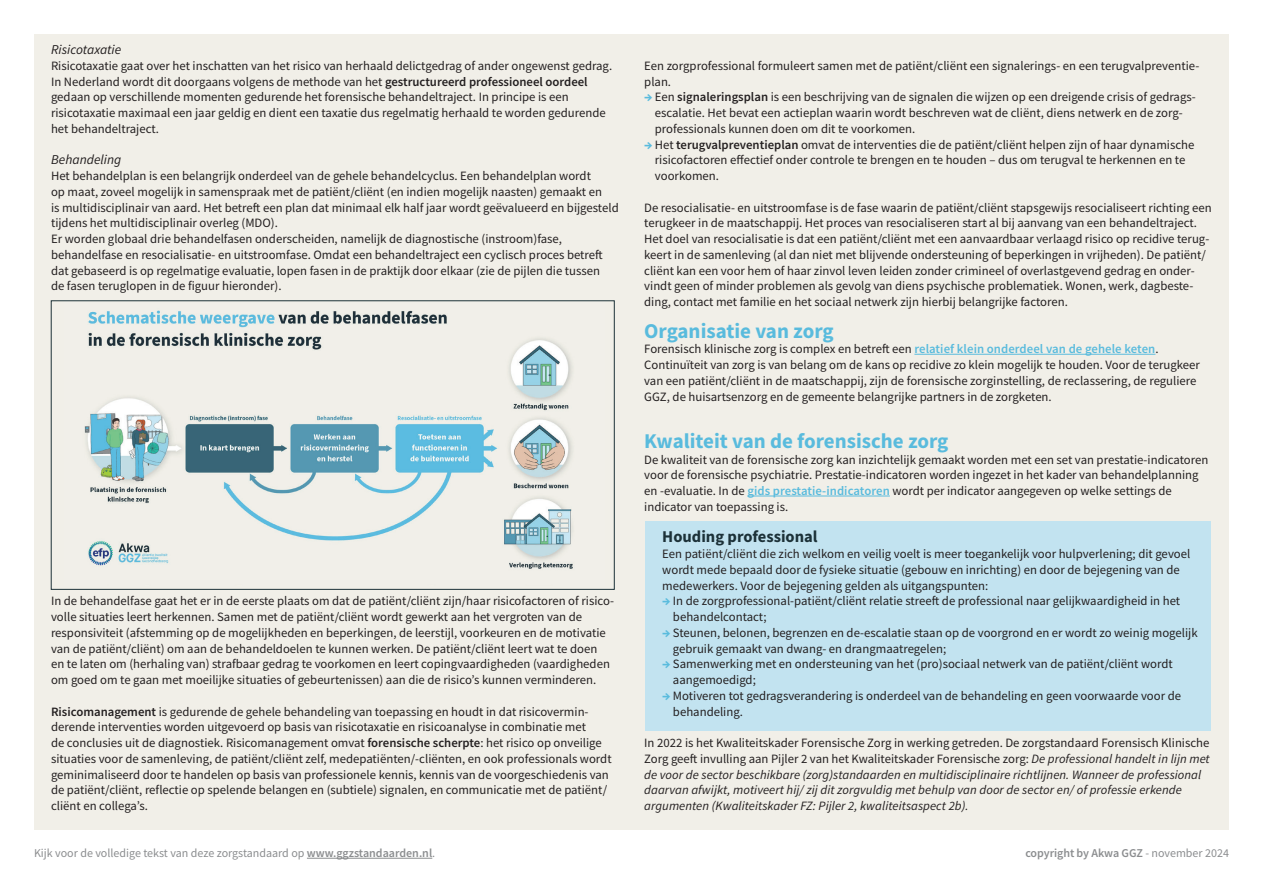
<style>
.page{position:relative;width:1263px;height:893px;background:#fff}
.page>*{position:absolute;margin:0;border:0;box-sizing:border-box;transform-origin:0 0}
.t1{font:700 21px "Source Sans Pro";color:#59bbdd}
.t2{font:700 16.5px "Source Sans Pro";color:#1c3138}
.t3{font:italic 13.5px "Source Sans Pro";color:#231f20}
.t4{font:12.75px/15.8px "Source Sans Pro";color:#231f20}
.t5{font:italic 12.75px/15.8px "Source Sans Pro";letter-spacing:.005em;color:#231f20}
.t6{font:12px "Source Sans Pro";color:#8b8d8f}
.t7{font:600 12px "Source Sans Pro";letter-spacing:-.005em;color:#8b8d8f}
.s1{font-weight:600}
.s2{font-weight:700;font-size:13.5px;color:#59bbdd}
.s3{font-weight:600;color:#59bbdd}
.s4{font-style:normal}
.s5{font-weight:400}
</style>
<div class="page">
<div style="left:34px;top:34px;width:1195px;height:795px;background:#f1efe8"></div>
<hr style="left:914px;top:354px;width:241px;height:1px;background:#59bbdd">
<hr style="left:747px;top:496px;width:143px;height:1px;background:#59bbdd">
<img style="left:84px;top:310px;width:489px;height:259px">
<div style="left:51px;top:301px;width:563px;height:289px;border:1px solid #1c3138"></div>
<div style="left:645px;top:521px;width:566px;height:209px;background:#c2e3f0"></div>
<hr style="left:307px;top:858px;width:125px;height:1px;background:#8b8d8f">
<p class="t3" style="left:51px;top:41px;width:72px">Risicotaxatie</p>
<p class="t4" style="left:51px;top:58px;width:563px">Risicotaxatie gaat over het inschatten van het risico van herhaald delictgedrag of ander ongewenst gedrag.<br>In Nederland wordt dit doorgaans volgens de methode van het <span class="s1">gestructureerd professioneel oordeel </span>gedaan op verschillende momenten gedurende het forensische behandeltraject. In principe is een risicotaxatie maximaal een jaar geldig en dient een taxatie dus regelmatig herhaald te worden gedurende het behandeltraject.</p>
<p class="t3" style="left:51px;top:151px;width:72px">Behandeling</p>
<p class="t4" style="left:51px;top:168px;width:569px">Het behandelplan is een belangrijk onderdeel van de gehele behandelcyclus. Een behandelplan wordt<br>op maat, zoveel mogelijk in samenspraak met de patiënt/cliënt (en indien mogelijk naasten) gemaakt en<br>is multidisciplinair van aard. Het betreft een plan dat minimaal elk half jaar wordt geëvalueerd en bijgesteld tijdens het multidisciplinair overleg (MDO).<br>Er worden globaal drie behandelfasen onderscheiden, namelijk de diagnostische (instroom)fase, behandelfase en resocialisatie- en uitstroomfase. Omdat een behandeltraject een cyclisch proces betreft dat gebaseerd is op regelmatige evaluatie, lopen fasen in de praktijk door elkaar (zie de pijlen die tussen<br>de fasen teruglopen in de figuur hieronder).</p>
<p class="t4" style="left:51px;top:593px;width:564px">In de behandelfase gaat het er in de eerste plaats om dat de patiënt/cliënt zijn/haar risicofactoren of risico&shy;volle situaties leert herkennen. Samen met de patiënt/cliënt wordt gewerkt aan het vergroten van de responsiviteit (afstemming op de mogelijkheden en beperkingen, de leerstijl, voorkeuren en de motivatie van de patiënt/cliënt) om aan de behandeldoelen te kunnen werken. De patiënt/cliënt leert wat te doen<br>en te laten om (herhaling van) strafbaar gedrag te voorkomen en leert copingvaardigheden (vaardigheden om goed om te gaan met moeilijke situaties of gebeurtenissen) aan die de risico’s kunnen verminderen.</p>
<p class="t4" style="left:51px;top:703px;width:562px"><span class="s1">Risicomanagement</span> is gedurende de gehele behandeling van toepassing en houdt in dat risicovermin&shy;derende interventies worden uitgevoerd op basis van risicotaxatie en risicoanalyse in combinatie met<br>de conclusies uit de diagnostiek. Risicomanagement omvat <span class="s1">forensische scherpte</span>: het risico op onveilige situaties voor de samenleving, de patiënt/cliënt zelf, medepatiënten/-cliënten, en ook professionals wordt geminimaliseerd door te handelen op basis van professionele kennis, kennis van de voorgeschiedenis van de patiënt/cliënt, reflectie op spelende belangen en (subtiele) signalen, en communicatie met de patiënt/ cliënt en collega’s.</p>
<p class="t6" style="left:34px;top:846px;width:403px">Kijk voor de volledige tekst van deze zorgstandaard op <span class="s1">www.ggzstandaarden.nl</span>.</p>
<p class="t4" style="left:644px;top:58px;width:557px">Een zorgprofessional formuleert samen met de patiënt/cliënt een signalerings- en een terugvalpreventie&shy;plan.</p>
<p class="t4" style="left:655px;top:89px;width:542px;text-indent:-11px"><span class="s2">→</span> Een <span class="s1">signaleringsplan</span> is een beschrijving van de signalen die wijzen op een dreigende crisis of gedrags&shy;escalatie. Het bevat een actieplan waarin wordt beschreven wat de cliënt, diens netwerk en de zorg&shy;professionals kunnen doen om dit te voorkomen.</p>
<p class="t4" style="left:655px;top:136px;width:541px;text-indent:-11px"><span class="s2">→</span> Het <span class="s1">terugvalpreventieplan</span> omvat de interventies die de patiënt/cliënt helpen zijn of haar dynamische risicofactoren effectief onder controle te brengen en te houden – dus om terugval te herkennen en te voorkomen.</p>
<p class="t4" style="left:644px;top:199px;width:569px">De resocialisatie- en uitstroomfase is de fase waarin de patiënt/cliënt stapsgewijs resocialiseert richting een terugkeer in de maatschappij. Het proces van resocialiseren start al bij aanvang van een behandeltraject.<br>Het doel van resocialisatie is dat een patiënt/cliënt met een aanvaardbaar verlaagd risico op recidive terug&shy;keert in de samenleving (al dan niet met blijvende ondersteuning of beperkingen in vrijheden). De patiënt/ cliënt kan een voor hem of haar zinvol leven leiden zonder crimineel of overlastgevend gedrag en onder&shy;vindt geen of minder problemen als gevolg van diens psychische problematiek. Wonen, werk, dagbeste&shy;ding, contact met familie en het sociaal netwerk zijn hierbij belangrijke factoren.</p>
<h1 class="t1" style="left:644px;top:316px;width:191px">Organisatie van zorg</h1>
<p class="t4" style="left:644px;top:341px;width:557px">Forensisch klinische zorg is complex en betreft een <span class="s3">relatief klein onderdeel van de gehele keten</span>.<br>Continuïteit van zorg is van belang om de kans op recidive zo klein mogelijk te houden. Voor de terugkeer van een patiënt/cliënt in de maatschappij, zijn de forensische zorginstelling, de reclassering, de reguliere GGZ, de huisartsenzorg en de gemeente belangrijke partners in de zorgketen.</p>
<h1 class="t1" style="left:644px;top:427px;width:306px">Kwaliteit van de forensische zorg</h1>
<p class="t4" style="left:644px;top:451px;width:566px">De kwaliteit van de forensische zorg kan inzichtelijk gemaakt worden met een set van prestatie-indicatoren voor de forensische psychiatrie. Prestatie-indicatoren worden ingezet in het kader van behandelplanning en -evaluatie. In de <span class="s3">gids prestatie-indicatoren</span> wordt per indicator aangegeven op welke settings de indicator van toepassing is.</p>
<p class="t2" style="left:662px;top:526px;width:157px">Houding professional</p>
<p class="t4" style="left:662px;top:546px;width:530px">Een patiënt/cliënt die zich welkom en veilig voelt is meer toegankelijk voor hulpverlening; dit gevoel wordt mede bepaald door de fysieke situatie (gebouw en inrichting) en door de bejegening van de medewerkers. Voor de bejegening gelden als uitgangspunten:</p>
<p class="t4" style="left:673px;top:593px;width:509px;text-indent:-11px"><span class="s2">→</span> In de zorgprofessional-patiënt/cliënt relatie streeft de professional naar gelijkwaardigheid in het behandelcontact;</p>
<p class="t4" style="left:673px;top:625px;width:526px;text-indent:-11px"><span class="s2">→</span> Steunen, belonen, begrenzen en de-escalatie staan op de voorgrond en er wordt zo weinig mogelijk gebruik gemaakt van dwang- en drangmaatregelen;</p>
<p class="t4" style="left:673px;top:656px;width:501px;text-indent:-11px"><span class="s2">→</span> Samenwerking met en ondersteuning van het (pro)sociaal netwerk van de patiënt/cliënt wordt aangemoedigd;</p>
<p class="t4" style="left:673px;top:688px;width:510px;text-indent:-11px"><span class="s2">→</span> Motiveren tot gedragsverandering is onderdeel van de behandeling en geen voorwaarde voor de behandeling.</p>
<p class="t5" style="left:644px;top:735px;width:567px"><span class="s4">In 2022 is het Kwaliteitskader Forensische Zorg in werking getreden. De zorgstandaard Forensisch Klinische Zorg geeft invulling aan Pijler 2 van het Kwaliteitskader Forensische zorg:</span> De professional handelt in lijn met de voor de sector beschikbare (zorg)standaarden en multidisciplinaire richtlijnen. Wanneer de professional daarvan afwijkt, motiveert hij/ zij dit zorgvuldig met behulp van door de sector en/ of professie erkende argumenten (Kwaliteitskader FZ: Pijler 2, kwaliteitsaspect 2b).</p>
<p class="t7" style="left:1025px;top:845px;width:205px">copyright by Akwa GGZ <span class="s5">- november 2024</span></p>
</div>
